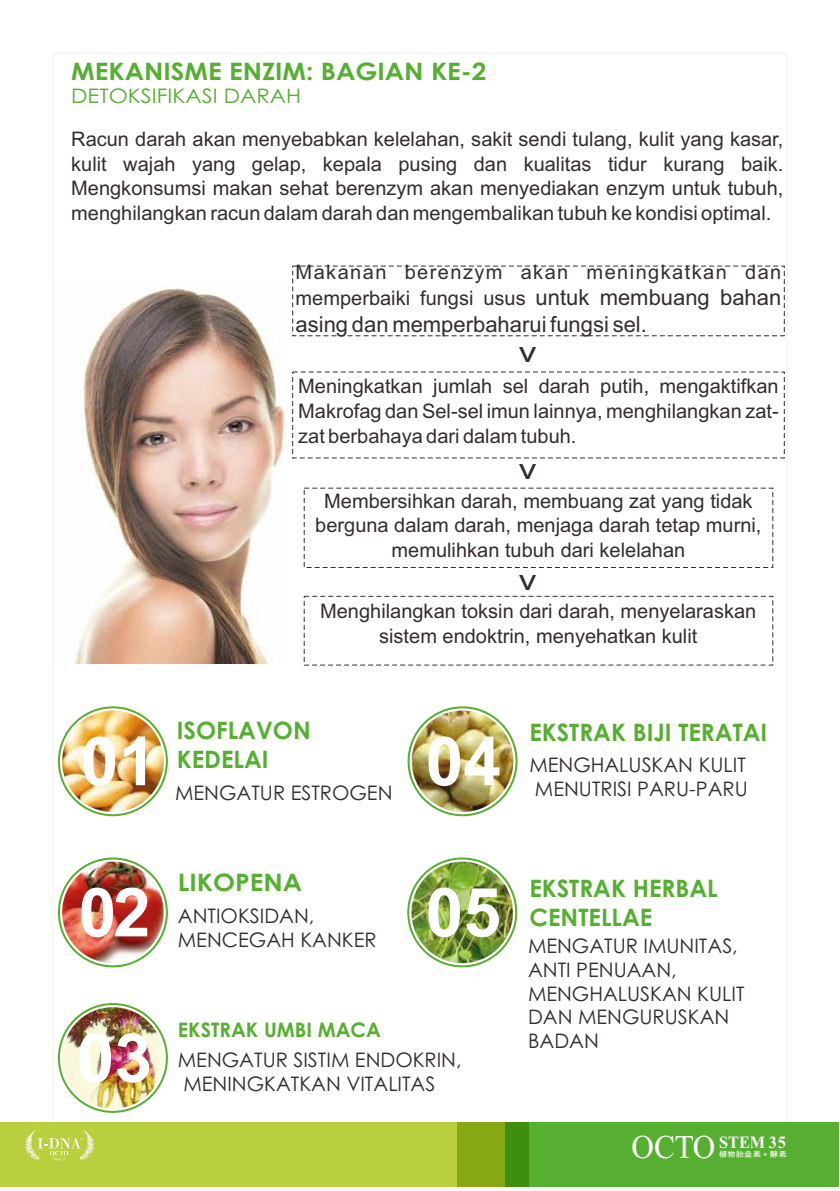
<style>
.page{position:relative;width:840px;height:1191px;background:#fff}
.page>*{position:absolute;margin:0;border:0;box-sizing:border-box;transform-origin:0 0}
.t1{font:700 67.8px "Arial";color:#fff}
.t2{font:29px "Arial";color:#332d2b;scale:1.23 1}
.t3{font:700 24px/29px "Century Gothic";color:#56af31}
.t4{font:700 24px "Century Gothic";color:#56af31;scale:1.09 1}
.t5{font:22px "Arial";color:#332d2b}
.t6{font:20px/24.6px "Arial";color:#332d2b;text-align:justify}
.t7{font:20px/23.8px "Century Gothic";color:#332d2b}
.t8{font:20px/26.6px "Arial";letter-spacing:.07em;color:#332d2b}
.t9{font:20px "Century Gothic";color:#56af31;scale:1.1 1}
.t10{font:700 20px "Century Gothic";color:#56af31}
.t11{font:700 17.2px "Times New Roman";color:#fff;scale:.94 1}
.t12{font:7.6px "Arial Unicode MS";color:#fff;scale:1.13 1}
.s1{font-size:22px}
.s2{font-weight:400;font-size:33.2px}
</style>
<div class="page">
<img style="left:74px;top:287px;width:211px;height:376px">
<img style="left:62px;top:1007px;width:101px;height:101px;border-radius:51px">
<div style="left:58px;top:1003px;width:110px;height:109px;border:2px solid #56af31;border-radius:50%"></div>
<img style="left:411px;top:710px;width:102px;height:102px;border-radius:51px">
<div style="left:407px;top:706px;width:110px;height:110px;border:2px solid #56af31;border-radius:50%"></div>
<img style="left:411px;top:861px;width:101px;height:102px;border-radius:51px">
<div style="left:407px;top:857px;width:110px;height:110px;border:2px solid #56af31;border-radius:50%"></div>
<svg style="left:238px;top:1186px;width:94px;height:1px"></svg>
<div style="left:0;top:1122px;width:513px;height:64px;background:#b9cf3d"></div>
<div style="left:505px;top:1122px;width:333px;height:64px;background:#56af31"></div>
<svg style="left:457px;top:1122px;width:71px;height:64px;background:#6e9f12"></svg>
<svg style="left:25px;top:1130px;width:69px;height:30px"></svg>
<div style="left:58px;top:857px;width:110px;height:110px;border:2px solid #56af31;border-radius:50%"></div>
<img style="left:62px;top:861px;width:102px;height:102px;border-radius:51px">
<img style="left:62px;top:710px;width:102px;height:102px;border-radius:51px">
<div style="left:58px;top:706px;width:110px;height:110px;border:2px solid #56af31;border-radius:50%"></div>
<p class="t4" style="left:71px;top:62px;width:382px">MEKANISME ENZIM: BAGIAN KE-2</p>
<p class="t9" style="left:71px;top:88px;width:210px">DETOKSIFIKASI DARAH</p>
<p class="t6" style="left:71px;top:129px;width:713px">Racun darah akan menyebabkan kelelahan, sakit sendi tulang, kulit yang kasar, kulit wajah yang gelap, kepala pusing dan kualitas tidur kurang baik.<br>Mengkonsumsi makan sehat berenzym akan menyediakan enzym untuk tubuh, menghilangkan racun dalam darah dan mengembalikan tubuh ke kondisi optimal.</p>
<p class="t8" style="left:295px;top:260px;width:487px">Makanan berenzym akan meningkatkan dan memperbaiki fungsi usus <span class="s1">untuk membuang bahan</span></p>
<p class="t5" style="left:295px;top:316px;width:352px">asing dan memperbaharui fungsi sel.</p>
<h2 class="t2" style="left:518px;top:341px;width:16px">v</h2>
<p class="t6" style="left:298px;top:376px;width:481px">Meningkatkan jumlah sel darah putih, mengaktifkan Makrofag dan Sel-sel imun lainnya, menghilangkan zat&shy;zat berbahaya dari dalam tubuh.</p>
<h2 class="t2" style="left:518px;top:458px;width:16px">v</h2>
<p class="t6" style="left:315px;top:490px;width:447px;text-align:center">Membersihkan darah, membuang zat yang tidak berguna dalam darah, menjaga darah tetap murni, memulihkan tubuh dari kelelahan</p>
<h2 class="t2" style="left:518px;top:568px;width:16px">v</h2>
<p class="t6" style="left:320px;top:600px;width:437px;text-align:center">Menghilangkan toksin dari darah, menyelaraskan sistem endoktrin, menyehatkan kulit</p>
<h1 class="t1" style="left:81px;top:736px;width:77px">01</h1>
<p class="t3" style="left:177px;top:718px;width:135px">ISOFLAVON<br>KEDELAI</p>
<p class="t7" style="left:175px;top:782px;width:219px">MENGATUR ESTROGEN</p>
<h1 class="t1" style="left:425px;top:736px;width:77px">04</h1>
<p class="t3" style="left:529px;top:719px;width:239px">EKSTRAK BIJI TERATAI</p>
<p class="t7" style="left:529px;top:755px;width:218px">MENGHALUSKAN KULIT</p>
<p class="t7" style="left:534px;top:779px;width:214px">MENUTRISI PARU-PARU</p>
<h1 class="t1" style="left:79px;top:887px;width:73px">02</h1>
<p class="t4" style="left:178px;top:873px;width:115px">LIKOPENA</p>
<p class="t7" style="left:178px;top:905px;width:200px">ANTIOKSIDAN,<br>MENCEGAH KANKER</p>
<h1 class="t1" style="left:425px;top:887px;width:77px">05</h1>
<h1 class="t1" style="left:77px;top:1032px;width:77px">03</h1>
<p class="t10" style="left:178px;top:1022px;width:204px">EKSTRAK UMBI MACA</p>
<p class="t7" style="left:178px;top:1049px;width:285px">MENGATUR SISTIM ENDOKRIN,<br>MENINGKATKAN VITALITAS</p>
<p class="t3" style="left:529px;top:875px;width:190px">EKSTRAK HERBAL<br>CENTELLAE</p>
<p class="t7" style="left:527px;top:935px;width:218px">MENGATUR IMUNITAS,<br>ANTI PENUAAN,<br>MENGHALUSKAN KULIT<br>DAN MENGURUSKAN<br>BADAN</p>
<p class="t11" style="left:631px;top:1136px;width:166px"><span class="s2">OCTO</span> STEM 35</p>
<p class="t12" style="left:718px;top:1151px;width:62px">植物胎盘素＋酵素</p>
</div>
